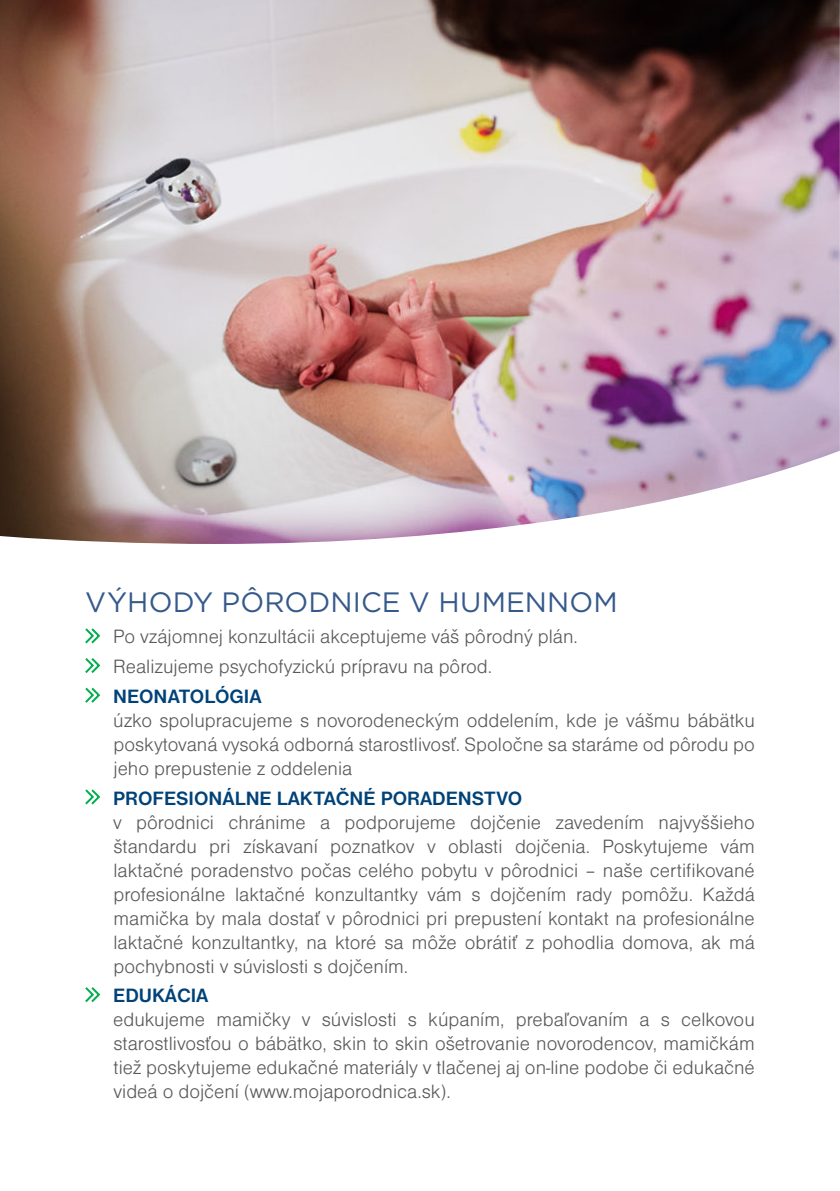
<style>
.page{position:relative;width:840px;height:1191px;background:#fff}
.page>*{position:absolute;margin:0;border:0;box-sizing:border-box;transform-origin:0 0}
.t1{font:28px "Gotham";letter-spacing:.005em;color:#35598b}
.t2{font:20px/24px "Nimbus Sans DOT Ligh";color:#58595b;text-align:justify}
.t3{font:700 20px "Nimbus Sans DOT";color:#004278}
</style>
<div class="page">
<img style="left:0;top:0;width:839px;height:544px">
<svg style="left:85px;top:628px;width:16px;height:16px"></svg>
<svg style="left:85px;top:658px;width:16px;height:15px"></svg>
<svg style="left:85px;top:687px;width:16px;height:16px"></svg>
<svg style="left:85px;top:789px;width:16px;height:16px"></svg>
<svg style="left:85px;top:987px;width:16px;height:16px"></svg>
<h1 class="t1" style="left:85px;top:586px;width:534px">VÝHODY PÔRODNICE V HUMENNOM</h1>
<p class="t2" style="left:113px;top:622px;width:466px;line-height:29.6px">Po vzájomnej konzultácii akceptujeme váš pôrodný plán.<br>Realizujeme psychofyzickú prípravu na pôrod.</p>
<p class="t3" style="left:113px;top:685px;width:150px">NEONATOLÓGIA</p>
<p class="t2" style="left:113px;top:708px;width:643px">úzko spolupracujeme s novorodeneckým oddelením, kde je vášmu bábätku poskytovaná vysoká odborná starostlivosť. Spoločne sa staráme od pôrodu po jeho prepustenie z oddelenia</p>
<p class="t3" style="left:113px;top:787px;width:410px">PROFESIONÁLNE LAKTAČNÉ PORADENSTVO</p>
<p class="t2" style="left:113px;top:809px;width:643px">v pôrodnici chránime a podporujeme dojčenie zavedením najvyššieho štandardu pri získavaní poznatkov v oblasti dojčenia. Poskytujeme vám laktačné poradenstvo počas celého pobytu v pôrodnici – naše certifikované profesionálne laktačné konzultantky vám s dojčením rady pomôžu. Každá mamička by mala dostať v pôrodnici pri prepustení kontakt na profesionálne laktačné konzultantky, na ktoré sa môže obrátiť z pohodlia domova, ak má pochybnosti v súvislosti s dojčením.</p>
<p class="t3" style="left:113px;top:985px;width:97px">EDUKÁCIA</p>
<p class="t2" style="left:113px;top:1007px;width:642px">edukujeme mamičky v súvislosti s kúpaním, prebaľovaním a s celkovou starostlivosťou o bábätko, skin to skin ošetrovanie novorodencov, mamičkám tiež poskytujeme edukačné materiály v tlačenej aj on-line podobe či edukačné videá o dojčení (www.mojaporodnica.sk).</p>
</div>
